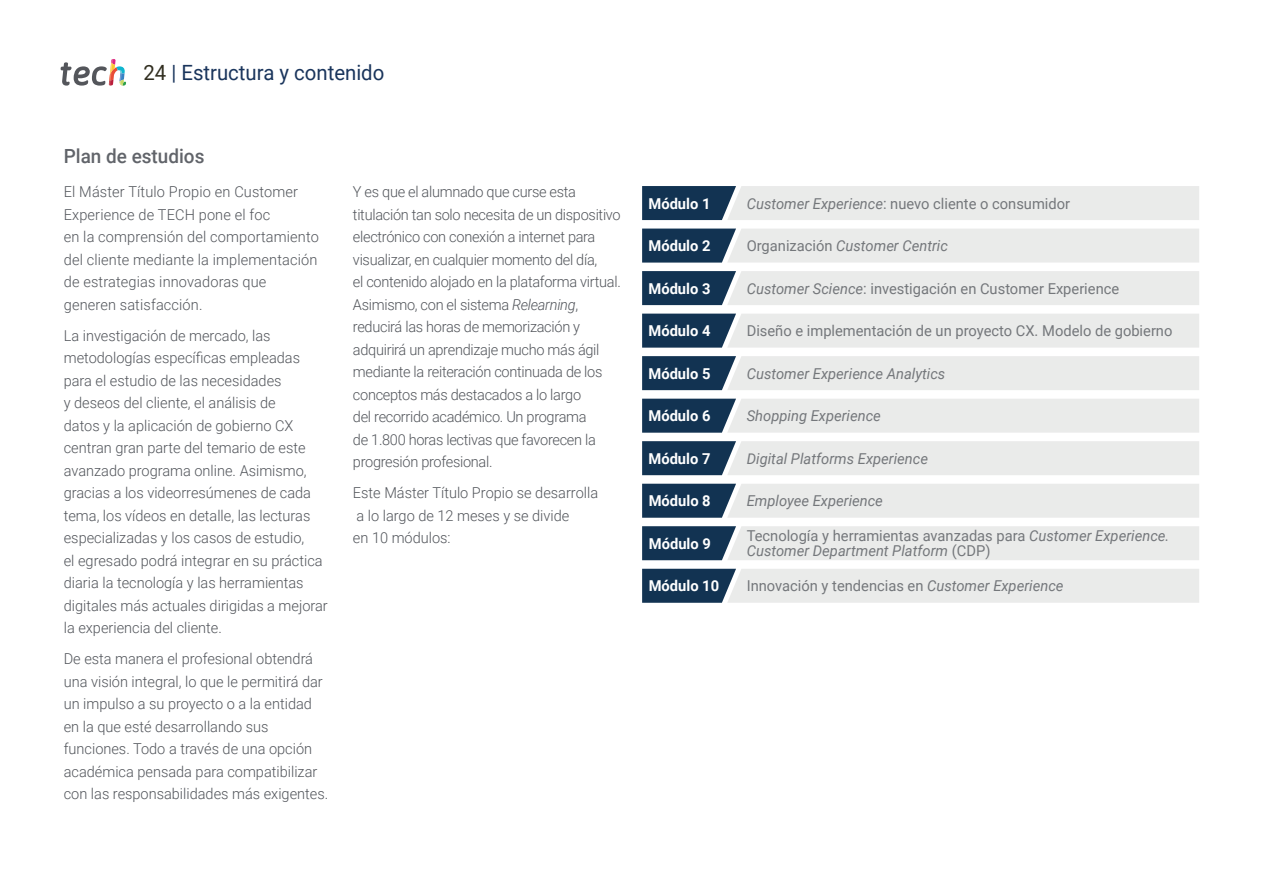
<style>
.page{position:relative;width:1263px;height:893px;background:#fff}
.page>*{position:absolute;margin:0;border:0;box-sizing:border-box;transform-origin:0 0}
.t1{font:21px "Roboto";color:#1a355c}
.t2{font:500 19.5px "Roboto";color:#61646a}
.t3{font:300 15px/22.5px "Roboto";color:#52555b}
.t4{font:300 15px/22.5px "Roboto";letter-spacing:-.02em;color:#52555b}
.t5{font:italic 15px/15px "Roboto";color:#74777b}
.t6{font:15px "Roboto";color:#74777b}
.t7{font:700 15px "Roboto";color:#fff}
.s1{color:#312e20}
.s2{font-style:italic}
.s3{font-style:normal}
</style>
<div class="page">
<svg style="left:61px;top:59px;width:65px;height:27px"></svg>
<svg style="left:642px;top:526px;width:557px;height:34px;background:#c8ced2"></svg>
<svg style="left:642px;top:569px;width:557px;height:34px;background:#c8ced2"></svg>
<svg style="left:642px;top:186px;width:557px;height:34px;background:#c8ced2"></svg>
<svg style="left:642px;top:356px;width:557px;height:34px;background:#c8ced2"></svg>
<svg style="left:642px;top:271px;width:557px;height:34px;background:#c8ced2"></svg>
<svg style="left:642px;top:441px;width:557px;height:34px;background:#c8ced2"></svg>
<svg style="left:642px;top:314px;width:557px;height:34px;background:#c9cfd3"></svg>
<svg style="left:642px;top:484px;width:557px;height:34px;background:#c8ced2"></svg>
<svg style="left:642px;top:229px;width:557px;height:34px;background:#c9cfd3"></svg>
<svg style="left:642px;top:399px;width:557px;height:34px;background:#c9ced2"></svg>
<h1 class="t1" style="left:144px;top:57px;width:242px"><span class="s1">24</span> | Estructura y contenido</h1>
<h2 class="t2" style="left:64px;top:143px;width:142px">Plan de estudios</h2>
<p class="t3" style="left:64px;top:180px;width:257px">El Máster Título Propio en Customer Experience de TECH pone el foc<br>en la comprensión del comportamiento del cliente mediante la implementación de estrategias innovadoras que generen satisfacción.</p>
<p class="t3" style="left:64px;top:324px;width:265px">La investigación de mercado, las metodologías específicas empleadas para el estudio de las necesidades<br>y deseos del cliente, el análisis de<br>datos y la aplicación de gobierno CX centran gran parte del temario de este avanzado programa online. Asimismo, gracias a los videorresúmenes de cada tema, los vídeos en detalle, las lecturas especializadas y los casos de estudio,<br>el egresado podrá integrar en su práctica diaria la tecnología y las herramientas digitales más actuales dirigidas a mejorar la experiencia del cliente.</p>
<p class="t3" style="left:64px;top:647px;width:266px">De esta manera el profesional obtendrá una visión integral, lo que le permitirá dar un impulso a su proyecto o a la entidad en la que esté desarrollando sus funciones. Todo a través de una opción académica pensada para compatibilizar con las responsabilidades más exigentes.</p>
<p class="t4" style="left:353px;top:180px;width:269px">Y es que el alumnado que curse esta titulación tan solo necesita de un dispositivo electrónico con conexión a internet para visualizar, en cualquier momento del día,<br>el contenido alojado en la plataforma virtual.<br>Asimismo, con el sistema <span class="s2">Relearning</span>, reducirá las horas de memorización y adquirirá un aprendizaje mucho más ágil mediante la reiteración continuada de los conceptos más destacados a lo largo<br>del recorrido académico. Un programa<br>de 1.800 horas lectivas que favorecen la progresión profesional.</p>
<p class="t3" style="left:353px;top:481px;width:247px">Este Máster Título Propio se desarrolla a lo largo de 12 meses y se divide<br>en 10 módulos:</p>
<p class="t7" style="left:648px;top:193px;width:63px">Módulo 1</p>
<p class="t7" style="left:649px;top:235px;width:63px">Módulo 2</p>
<p class="t7" style="left:648px;top:278px;width:63px">Módulo 3</p>
<p class="t7" style="left:648px;top:320px;width:63px">Módulo 4</p>
<p class="t7" style="left:648px;top:363px;width:63px">Módulo 5</p>
<p class="t7" style="left:648px;top:405px;width:63px">Módulo 6</p>
<p class="t7" style="left:648px;top:448px;width:63px">Módulo 7</p>
<p class="t7" style="left:649px;top:491px;width:63px">Módulo 8</p>
<p class="t7" style="left:649px;top:533px;width:63px">Módulo 9</p>
<p class="t7" style="left:649px;top:576px;width:72px">Módulo 10</p>
<p class="t6" style="left:747px;top:193px;width:325px"><span class="s2">Customer Experience</span>: nuevo cliente o consumidor</p>
<p class="t5" style="left:747px;top:238px;width:203px"><span class="s3">Organización</span> Customer Centric</p>
<p class="t6" style="left:747px;top:278px;width:374px"><span class="s2">Customer Science</span>: investigación en Customer Experience</p>
<p class="t6" style="left:747px;top:320px;width:427px">Diseño e implementación de un proyecto CX. Modelo de gobierno</p>
<p class="t5" style="left:747px;top:365px;width:200px">Customer Experience Analytics</p>
<p class="t5" style="left:747px;top:408px;width:136px">Shopping Experience</p>
<p class="t5" style="left:747px;top:450px;width:183px">Digital Platforms Experience</p>
<p class="t5" style="left:747px;top:493px;width:138px">Employee Experience</p>
<p class="t5" style="left:747px;top:528px;width:424px"><span class="s3">Tecnología y herramientas avanzadas para</span> Customer Experience.<br>Customer Department Platform <span class="s3">(CDP)</span></p>
<p class="t6" style="left:747px;top:576px;width:318px">Innovación y tendencias en <span class="s2">Customer Experience</span></p>
</div>
